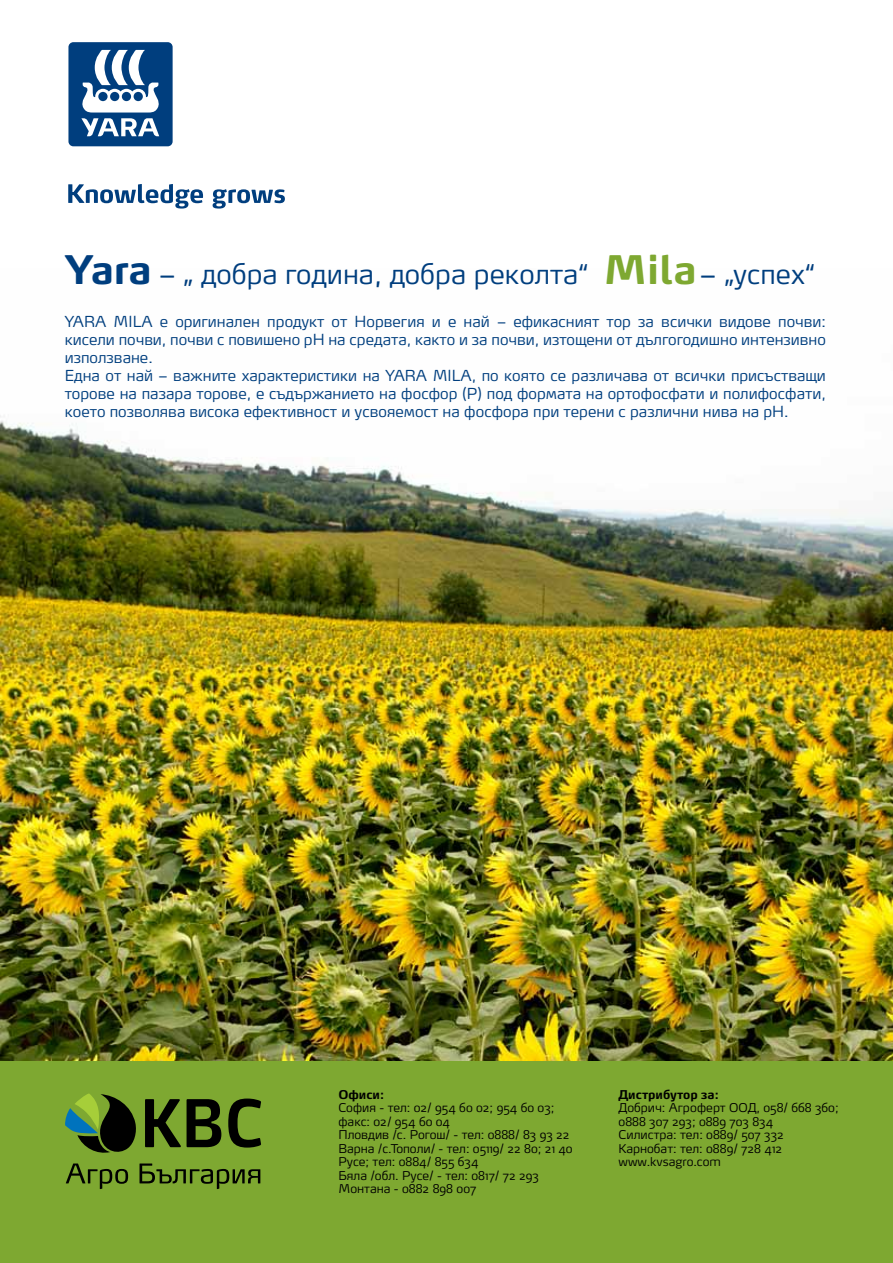
<style>
.page{position:relative;width:893px;height:1263px;background:#fff}
.page>*{position:absolute;margin:0;border:0;box-sizing:border-box;transform-origin:0 0}
.t1{font:300 27px "Max Pro";color:#003e7e}
.t2{font:300 15px/18px "Max Pro";color:#003e7e}
.t3{font:300 12px/13.5px "Max Pro";color:#000}
.t4{font:700 12px "Max Pro";color:#000}
.s1{font-family:"Max OT";font-weight:700;font-size:39px}
.s2{font-family:"Max OT";font-weight:700;font-size:39px;color:#7ea831}
</style>
<div class="page">
<img style="left:1px;top:420px;width:892px;height:642px">
<div style="left:1px;top:1062px;width:892px;height:201px;background:#7ea831"></div>
<svg style="left:68px;top:184px;width:217px;height:25px"></svg>
<svg style="left:68px;top:42px;width:105px;height:105px"></svg>
<svg style="left:65px;top:1093px;width:71px;height:60px"></svg>
<svg style="left:145px;top:1099px;width:36px;height:48px"></svg>
<svg style="left:187px;top:1099px;width:34px;height:48px"></svg>
<svg style="left:228px;top:1098px;width:33px;height:49px"></svg>
<svg style="left:66px;top:1163px;width:62px;height:26px"></svg>
<svg style="left:140px;top:1163px;width:120px;height:26px"></svg>
<h1 class="t1" style="left:65px;top:251px;width:752px"><span class="s1">Yara</span> – „ добра година, добра реколта“ <span class="s2">Mila</span>– „успех“</h1>
<p class="t2" style="left:65px;top:311px;width:763px">YARA MILA е оригинален продукт от Норвегия и е най – ефикасният тор за всички видове почви: кисели почви, почви с повишено рН на средата, както и за почви, изтощени от дългогодишно интензивно използване.<br>Една от най – важните характеристики на YARA MILA, по която се различава от всички присъстващи торове на пазара торове, е съдържанието на фосфор (P) под формата на ортофосфати и полифосфати, което позволява висока ефективност и усвояемост на фосфора при терени с различни нива на рН.</p>
<p class="t4" style="left:338px;top:1084px;width:47px">Офиси:</p>
<p class="t3" style="left:338px;top:1100px;width:236px">София - тел: 02/ 954 60 02; 954 60 03; факс: 02/ 954 60 04<br>Пловдив /с. Рогош/ - тел: 0888/ 83 93 22<br>Варна /с.Тополи/ - тел: 05119/ 22 80; 21 40<br>Русе; тел: 0884/ 855 634<br>Бяла /обл. Русе/ - тел: 0817/ 72 293<br>Монтана - 0882 898 007</p>
<p class="t4" style="left:619px;top:1084px;width:102px">Дистрибутор за:</p>
<p class="t3" style="left:619px;top:1100px;width:222px">Добрич: Агроферт ООД, 058/ 668 360;<br>0888 307 293; 0889 703 834<br>Силистра: тел: 0889/ 507 332<br>Карнобат: тел: 0889/ 728 412 www.kvsagro.com</p>
</div>
